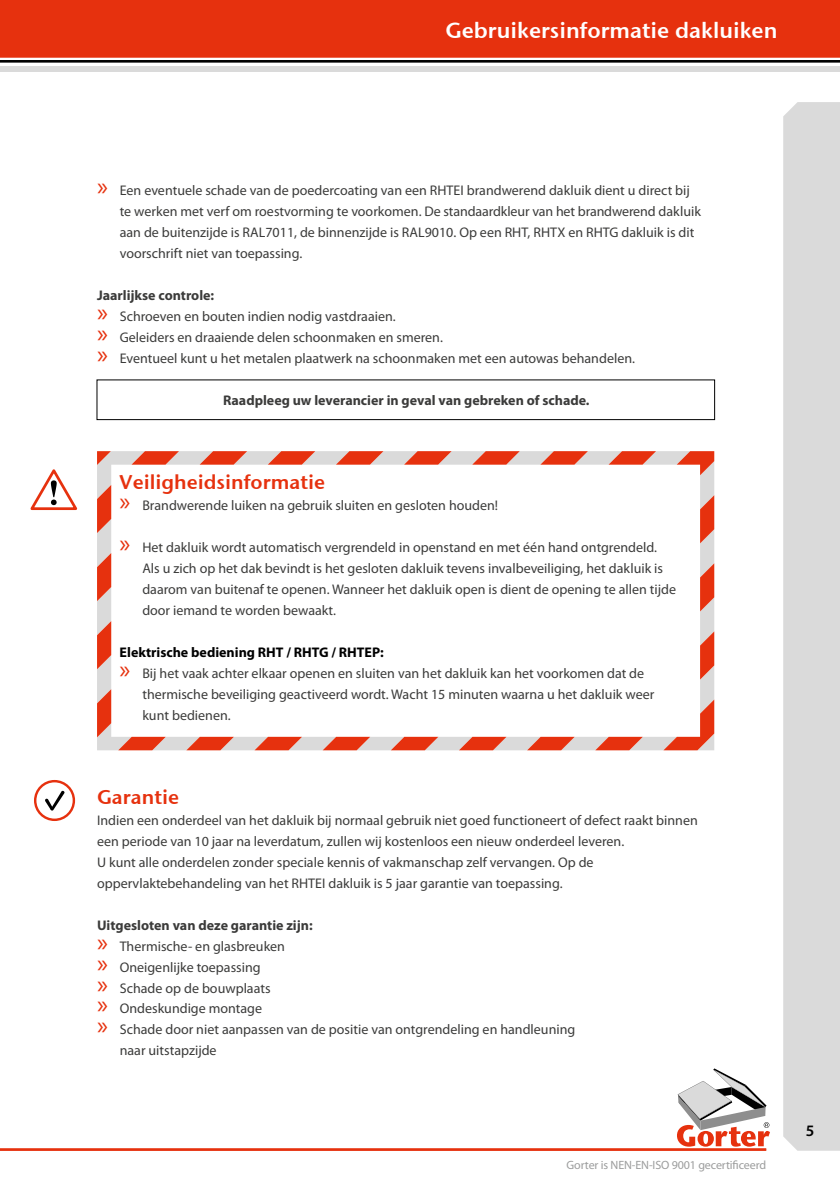
<style>
.page{position:relative;width:840px;height:1191px;background:#fff}
.page>*{position:absolute;margin:0;border:0;box-sizing:border-box;transform-origin:0 0}
.t1{font:22px "Stone Sans Sem ITCTT Semi";color:#fff}
.t2{font:20px "Stone Sans Sem ITCTT Semi";color:#e6310e}
.t3{font:600 16px "Myriad Pro";color:#000}
.t4{font:14px/21px "Myriad Pro";color:#3b3b3a}
.t5{font:700 14px "Myriad Pro";color:#3b3b3a}
.t6{font:700 14px "Myriad Pro";color:#000}
.t7{font:12px "Myriad Pro";letter-spacing:-.01em;color:#9c9d9d}
.s1{font-size:26px;color:#e6310e}
.s2{font-weight:700}
</style>
<div class="page">
<div style="left:783px;top:102px;width:56px;height:1048px;background:#dadada"></div>
<svg style="left:677px;top:1068px;width:92px;height:78px"></svg>
<div style="left:0;top:66px;width:839px;height:5px;background:#dadada"></div>
<hr style="left:0;top:60px;width:839px;height:2px;background:#000">
<hr style="left:0;top:1148px;width:765px;height:2px;background:#e6310e">
<div style="left:0;top:0;width:839px;height:57px;background:#e6310e"></div>
<div style="left:96px;top:379px;width:618px;height:41px;border:1px solid #000"></div>
<div style="left:34px;top:780px;width:41px;height:41px;border:2px solid #e6310e;border-radius:50%"></div>
<svg style="left:45px;top:790px;width:20px;height:20px"></svg>
<svg style="left:97px;top:451px;width:13px;height:299px;background:#e08978"></svg>
<svg style="left:110px;top:451px;width:68px;height:299px"></svg>
<svg style="left:178px;top:451px;width:67px;height:299px"></svg>
<svg style="left:245px;top:451px;width:68px;height:299px"></svg>
<svg style="left:313px;top:451px;width:68px;height:299px"></svg>
<svg style="left:381px;top:451px;width:68px;height:299px"></svg>
<svg style="left:449px;top:451px;width:264px;height:299px"></svg>
<svg style="left:518px;top:485px;width:195px;height:265px"></svg>
<svg style="left:526px;top:519px;width:187px;height:231px"></svg>
<svg style="left:30px;top:469px;width:48px;height:42px"></svg>
<h1 class="t1" style="left:445px;top:12px;width:333px">Gebruikersinformatie dakluiken</h1>
<p class="t4" style="left:120px;top:180px;width:582px;text-indent:-23px"><span class="s1">x</span> Een eventuele schade van de poedercoating van een RHTEI brandwerend dakluik dient u direct bij te werken met verf om roestvorming te voorkomen. De standaardkleur van het brandwerend dakluik aan de buitenzijde is RAL7011, de binnenzijde is RAL9010. Op een RHT, RHTX en RHTG dakluik is dit voorschrift niet van toepassing.</p>
<p class="t4" style="left:97px;top:284px;width:539px"><span class="s2">Jaarlijkse controle:<br></span><span class="s1">x</span> Schroeven en bouten indien nodig vastdraaien.<br><span class="s1">x</span> Geleiders en draaiende delen schoonmaken en smeren.<br><span class="s1">x</span> Eventueel kunt u het metalen plaatwerk na schoonmaken met een autowas behandelen.</p>
<p class="t5" style="left:223px;top:391px;width:368px">Raadpleeg uw leverancier in geval van gebreken of schade.</p>
<h2 class="t2" style="left:120px;top:465px;width:207px">Veiligheidsinformatie</h2>
<p class="t4" style="left:120px;top:494px;width:380px"><span class="s1">x</span> Brandwerende luiken na gebruik sluiten en gesloten houden!</p>
<p class="t4" style="left:142px;top:536px;width:535px;text-indent:-23px"><span class="s1">x</span> Het dakluik wordt automatisch vergrendeld in openstand en met één hand ontgrendeld.<br>Als u zich op het dak bevindt is het gesloten dakluik tevens invalbeveiliging, het dakluik is daarom van buitenaf te openen. Wanneer het dakluik open is dient de opening te allen tijde door iemand te worden bewaakt.</p>
<p class="t6" style="left:120px;top:643px;width:265px">Elektrische bediening RHT / RHTG / RHTEP:</p>
<p class="t4" style="left:120px;top:662px;width:525px"><span class="s1">x</span> Bij het vaak achter elkaar openen en sluiten van het dakluik kan het voorkomen dat de</p>
<p class="t4" style="left:142px;top:683px;width:513px">thermische beveiliging geactiveerd wordt. Wacht 15 minuten waarna u het dakluik weer</p>
<p class="t4" style="left:142px;top:704px;width:90px">kunt bedienen.</p>
<h2 class="t2" style="left:97px;top:780px;width:83px">Garantie</h2>
<p class="t4" style="left:97px;top:809px;width:602px">Indien een onderdeel van het dakluik bij normaal gebruik niet goed functioneert of defect raakt binnen een periode van 10 jaar na leverdatum, zullen wij kostenloos een nieuw onderdeel leveren.<br>U kunt alle onderdelen zonder speciale kennis of vakmanschap zelf vervangen. Op de oppervlaktebehandeling van het RHTEI dakluik is 5 jaar garantie van toepassing.</p>
<p class="t5" style="left:97px;top:915px;width:217px">Uitgesloten van deze garantie zijn:</p>
<p class="t4" style="left:97px;top:935px;width:189px"><span class="s1">x</span> Thermische- en glasbreuken</p>
<p class="t4" style="left:97px;top:956px;width:165px"><span class="s1">x</span> Oneigenlijke toepassing</p>
<p class="t4" style="left:97px;top:977px;width:175px"><span class="s1">x</span> Schade op de bouwplaats</p>
<p class="t4" style="left:97px;top:998px;width:166px"><span class="s1">x</span> Ondeskundige montage</p>
<p class="t4" style="left:97px;top:1019px;width:479px"><span class="s1">x</span> Schade door niet aanpassen van de positie van ontgrendeling en handleuning</p>
<p class="t4" style="left:120px;top:1040px;width:98px">naar uitstapzijde</p>
<p class="t7" style="left:566px;top:1158px;width:201px">Gorter is NEN-EN-ISO 9001 gecertificeerd</p>
<p class="t3" style="left:805px;top:1120px;width:10px">5</p>
</div>
